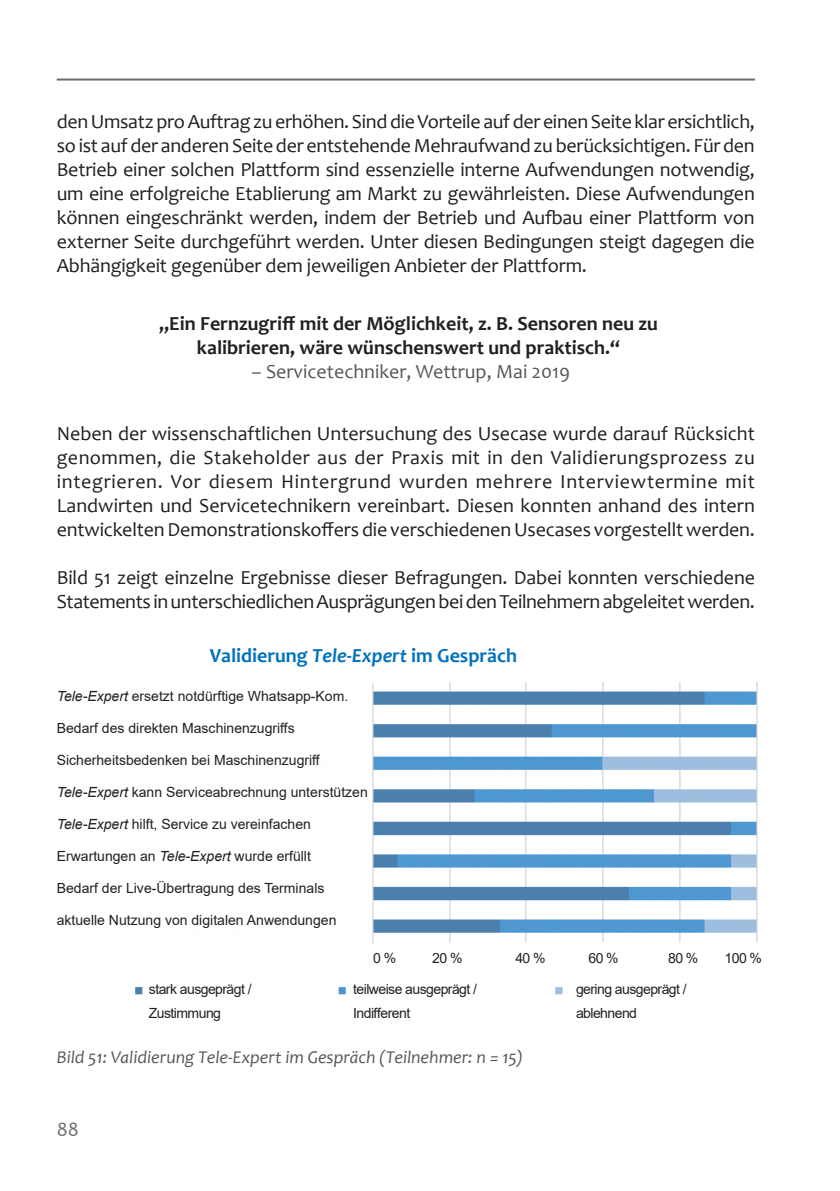
<style>
.page{position:relative;width:840px;height:1191px;background:#fff}
.page>*{position:absolute;margin:0;border:0;box-sizing:border-box;transform-origin:0 0}
.t1{font:20px/24px "Candara";letter-spacing:-.01em;color:#231f20;text-align:justify}
.Edition_Zwischenüber{font:700 20px/24px "Candara";color:#231f20;text-align:center}
.Edition_Zwischenüber-2{font:20px "Candara";color:#57585a}
.Edition_Zwischenüber-3{font:700 20px "Candara";color:#0072bc}
.t2{font:20px "Candara";color:#6c6d70}
.Edition_Bildbeschrif{font:italic 18px "Candara";color:#57585a}
.Edition_Zwischenüber-4{font:14px "Arial";color:#231f20}
.Edition_Zwischenüber-5{font:14px/24px "Arial";letter-spacing:-.04em;color:#231f20}
.s1{font-style:italic}
</style>
<div class="page">
<hr style="left:57px;top:79px;width:697px;height:2px;background:#6c6d70">
<img style="left:135px;top:682px;width:623px;height:313px">
<p class="t1" style="left:57px;top:109px;width:699px">den Umsatz pro Auftrag zu erhöhen. Sind die Vorteile auf der einen Seite klar ersichtlich, so ist auf der anderen Seite der entstehende Mehraufwand zu berücksichtigen. Für den Betrieb einer solchen Plattform sind essenzielle interne Aufwendungen notwendig, um eine erfolgreiche Etablierung am Markt zu gewährleisten. Diese Aufwendungen können eingeschränkt werden, indem der Betrieb und Aufbau einer Plattform von externer Seite durchgeführt werden. Unter diesen Bedingungen steigt dagegen die Abhängigkeit gegenüber dem jeweiligen Anbieter der Plattform.</p>
<p class="Edition_Zwischenüber" style="left:159px;top:311px;width:500px">„Ein Fernzugriff mit der Möglichkeit, z. B. Sensoren neu zu kalibrieren, wäre wünschenswert und praktisch.“</p>
<p class="Edition_Zwischenüber-2" style="left:251px;top:359px;width:320px">– Servicetechniker, Wettrup, Mai 2019</p>
<p class="t1" style="left:57px;top:421px;width:699px">Neben der wissenschaftlichen Untersuchung des Usecase wurde darauf Rücksicht genommen, die Stakeholder aus der Praxis mit in den Validierungsprozess zu integrieren. Vor diesem Hintergrund wurden mehrere Interviewtermine mit Landwirten und Servicetechnikern vereinbart. Diesen konnten anhand des intern entwickelten Demonstrationskoffers die verschiedenen Usecases vorgestellt werden.</p>
<p class="t1" style="left:57px;top:565px;width:699px">Bild 51 zeigt einzelne Ergebnisse dieser Befragungen. Dabei konnten verschiedene<br>Statements in unterschiedlichen Ausprägungen bei den Teilnehmern abgeleitet werden.</p>
<p class="Edition_Zwischenüber-3" style="left:210px;top:643px;width:308px">Validierung <span class="s1">Tele-Expert</span> im Gespräch</p>
<p class="Edition_Zwischenüber-4" style="left:57px;top:686px;width:293px"><span class="s1">Tele-Expert</span> ersetzt notdürftige Whatsapp-Kom.</p>
<p class="Edition_Zwischenüber-4" style="left:57px;top:718px;width:239px">Bedarf des direkten Maschinenzugriffs</p>
<p class="Edition_Zwischenüber-4" style="left:57px;top:750px;width:265px">Sicherheitsbedenken bei Maschinenzugriff</p>
<p class="Edition_Zwischenüber-4" style="left:57px;top:782px;width:312px"><span class="s1">Tele-Expert</span> kann Serviceabrechnung unterstützen</p>
<p class="Edition_Zwischenüber-4" style="left:57px;top:814px;width:255px"><span class="s1">Tele-Expert</span> hilft, Service zu vereinfachen</p>
<p class="Edition_Zwischenüber-4" style="left:57px;top:846px;width:255px">Erwartungen an <span class="s1">Tele-Expert</span> wurde erfüllt</p>
<p class="Edition_Zwischenüber-4" style="left:57px;top:878px;width:269px">Bedarf der Live-Übertragung des Terminals</p>
<p class="Edition_Zwischenüber-4" style="left:57px;top:910px;width:281px">aktuelle Nutzung von digitalen Anwendungen</p>
<p class="Edition_Zwischenüber-4" style="left:373px;top:948px;width:25px">0 %</p>
<p class="Edition_Zwischenüber-4" style="left:432px;top:948px;width:32px">20 %</p>
<p class="Edition_Zwischenüber-4" style="left:515px;top:948px;width:32px">40 %</p>
<p class="Edition_Zwischenüber-4" style="left:588px;top:948px;width:32px">60 %</p>
<p class="Edition_Zwischenüber-4" style="left:667px;top:948px;width:32px">80 %</p>
<p class="Edition_Zwischenüber-4" style="left:724px;top:948px;width:39px">100 %</p>
<p class="Edition_Zwischenüber-5" style="left:149px;top:977px;width:104px">stark ausgeprägt /<br>Zustimmung</p>
<p class="Edition_Zwischenüber-5" style="left:353px;top:977px;width:125px">teilweise ausgeprägt /</p>
<p class="Edition_Zwischenüber-5" style="left:353px;top:1001px;width:58px">Indifferent</p>
<p class="Edition_Bildbeschrif" style="left:57px;top:1045px;width:467px">Bild 51: Validierung Tele-Expert im Gespräch (Teilnehmer: n = 15)</p>
<p class="t2" style="left:57px;top:1117px;width:23px">88</p>
<p class="Edition_Zwischenüber-5" style="left:575px;top:977px;width:112px">gering ausgeprägt /</p>
<p class="Edition_Zwischenüber-5" style="left:575px;top:1001px;width:62px">ablehnend</p>
</div>
